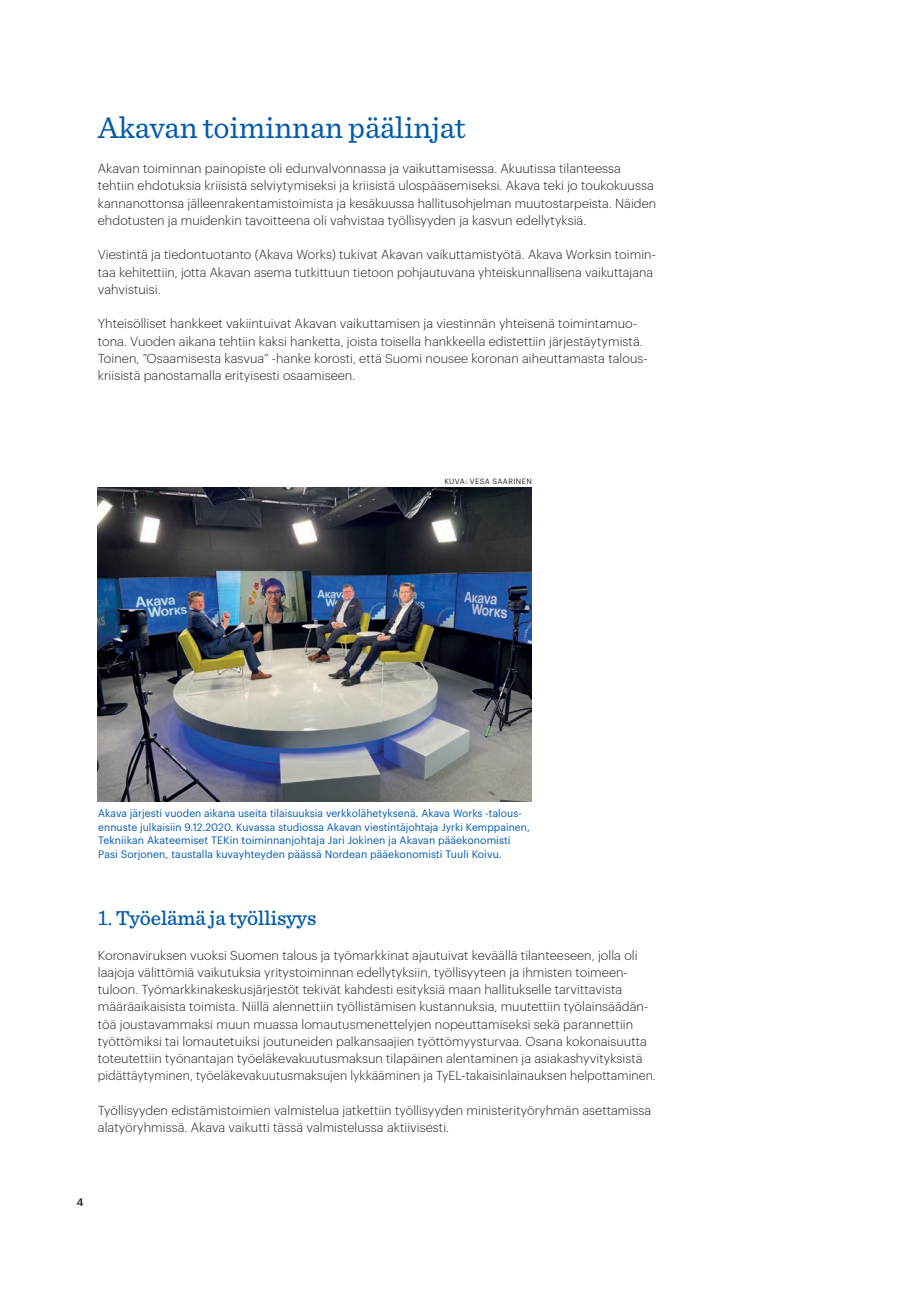
<style>
.page{position:relative;width:919px;height:1289px;background:#fff}
.page>*{position:absolute;margin:0;border:0;box-sizing:border-box;transform-origin:0 0}
.t1{font:31.5px "Sentinel";letter-spacing:-.005em;color:#015aaa}
.t2{font:500 21px "Sentinel";letter-spacing:-.005em;color:#015aaa}
.t3{font:300 12.75px/17.2px "Graphik";letter-spacing:.005em;color:#231f20}
.t4{font:10.5px/13.5px "Graphik";letter-spacing:.005em;color:#015aaa}
.t5{font:500 10.5px "Graphik";color:#231f20;scale:1.05 1}
.t6{font:7.5px "Graphik";letter-spacing:.05em;color:#231f20}
.s1{font-weight:400;font-size:22.5px}
.s2{font-weight:400}
</style>
<div class="page">
<img style="left:98px;top:487px;width:433px;height:314px">
<h1 class="t1" style="left:98px;top:108px;width:369px">Akavan toiminnan päälinjat</h1>
<p class="t3" style="left:98px;top:159px;width:559px">Akavan toiminnan painopiste oli edunvalvonnassa ja vaikuttamisessa. Akuutissa tilanteessa tehtiin ehdotuksia kriisistä selviytymiseksi ja kriisistä ulospääsemiseksi. Akava teki jo toukokuussa kannanottonsa jälleenrakentamistoimista ja kesäkuussa hallitusohjelman muutostarpeista. Näiden ehdotusten ja muidenkin tavoitteena oli vahvistaa työllisyyden ja kasvun edellytyksiä.</p>
<p class="t3" style="left:98px;top:245px;width:559px">Viestintä ja tiedontuotanto (Akava Works) tukivat Akavan vaikuttamistyötä. Akava Worksin toimin&shy;taa kehitettiin, jotta Akavan asema tutkittuun tietoon pohjautuvana yhteiskunnallisena vaikuttajana vahvistuisi.</p>
<p class="t3" style="left:98px;top:314px;width:551px">Yhteisölliset hankkeet vakiintuivat Akavan vaikuttamisen ja viestinnän yhteisenä toimintamuo&shy;tona. Vuoden aikana tehtiin kaksi hanketta, joista toisella hankkeella edistettiin järjestäytymistä.<br>Toinen, ”Osaamisesta kasvua” -hanke korosti, että Suomi nousee koronan aiheuttamasta talous&shy;kriisistä panostamalla erityisesti osaamiseen.</p>
<p class="t6" style="left:444px;top:476px;width:89px">KUVA: VESA SAARINEN</p>
<p class="t4" style="left:98px;top:805px;width:433px">Akava järjesti vuoden aikana useita tilaisuuksia verkkolähetyksenä. Akava Works -talous&shy;ennuste julkaisiin 9.12.2020. Kuvassa studiossa Akavan viestintäjohtaja Jyrki Kemppainen, Tekniikan Akateemiset TEKin toiminnanjohtaja Jari Jokinen ja Akavan pääekonomisti Pasi Sorjonen, taustalla kuvayhteyden päässä Nordean pääekonomisti Tuuli Koivu.</p>
<h2 class="t2" style="left:98px;top:905px;width:220px"><span class="s1">1</span><span class="s2">.</span> Työelämä ja työllisyys</h2>
<p class="t3" style="left:98px;top:945px;width:559px">Koronaviruksen vuoksi Suomen talous ja työmarkkinat ajautuivat keväällä tilanteeseen, jolla oli laajoja välittömiä vaikutuksia yritystoiminnan edellytyksiin, työllisyyteen ja ihmisten toimeen&shy;tuloon. Työmarkkinakeskusjärjestöt tekivät kahdesti esityksiä maan hallitukselle tarvittavista määräaikaisista toimista. Niillä alennettiin työllistämisen kustannuksia, muutettiin työlainsäädän&shy;töä joustavammaksi muun muassa lomautusmenettelyjen nopeuttamiseksi sekä parannettiin työttömiksi tai lomautetuiksi joutuneiden palkansaajien työttömyysturvaa. Osana kokonaisuutta toteutettiin työnantajan työeläkevakuutusmaksun tilapäinen alentaminen ja asiakashyvityksistä pidättäytyminen, työeläkevakuutusmaksujen lykkääminen ja TyEL-takaisinlainauksen helpottaminen.</p>
<p class="t3" style="left:98px;top:1100px;width:554px">Työllisyyden edistämistoimien valmistelua jatkettiin työllisyyden ministerityöryhmän asettamissa alatyöryhmissä. Akava vaikutti tässä valmistelussa aktiivisesti.</p>
<p class="t5" style="left:77px;top:1193px;width:8px">4</p>
</div>
